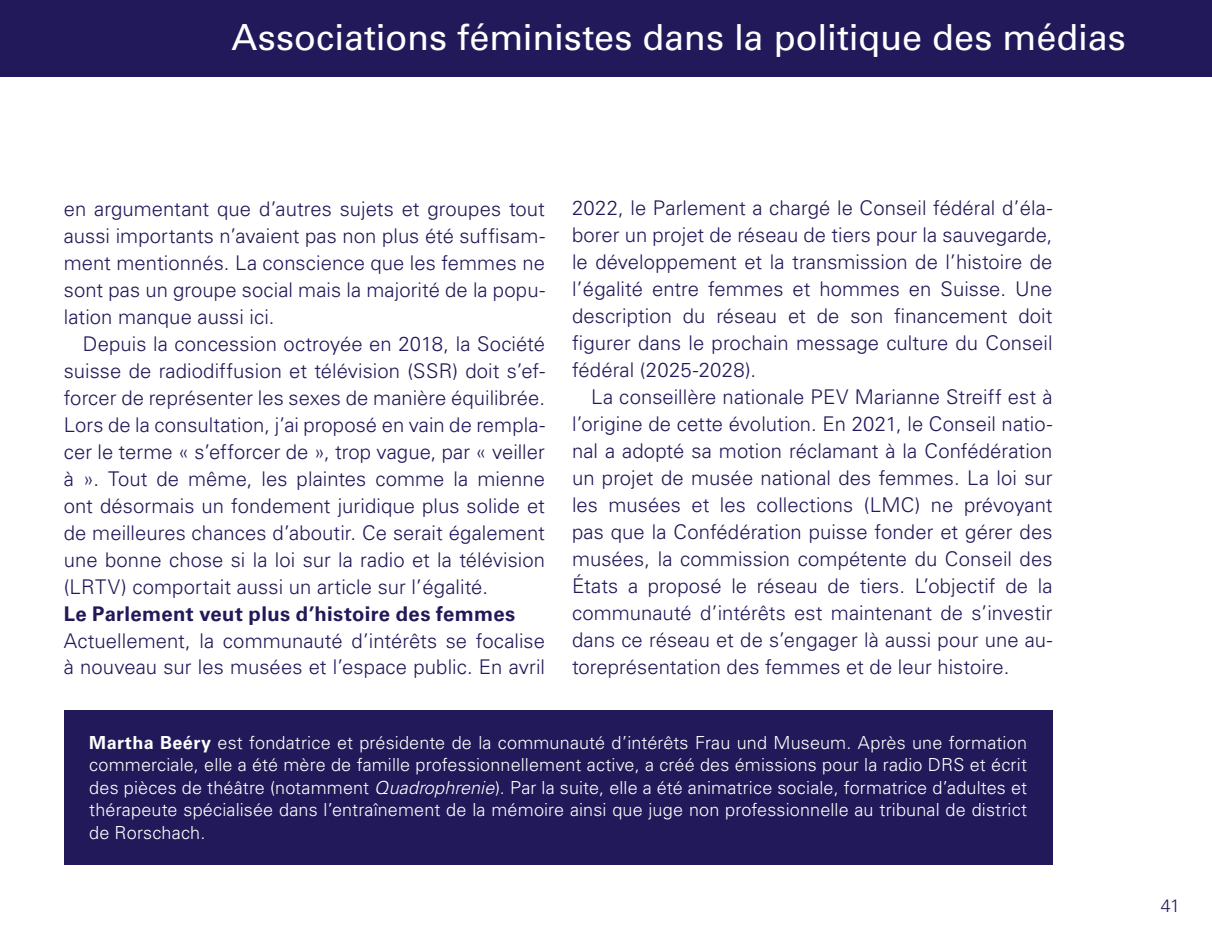
<style>
.page{position:relative;width:1212px;height:944px;background:#fff}
.page>*{position:absolute;margin:0;border:0;box-sizing:border-box;transform-origin:0 0}
.t1{font:36px "Univers LT Std";letter-spacing:-.005em;color:#fff}
.t2{font:300 20.25px/27px "Univers LT Std";letter-spacing:.005em;color:#211959;text-align:justify}
.t3{font:700 20.25px "Univers LT Std";letter-spacing:.02em;color:#211959}
.t4{font:300 18px/22.5px "Univers LT Std";letter-spacing:.01em;color:#fff;text-align:justify}
.t5{font:300 18px "Univers LT Std";color:#211959}
.s1{font-weight:700}
.s2{font-style:italic}
</style>
<div class="page">
<div style="left:0;top:0;width:1212px;height:77px;background:#211959"></div>
<div style="left:64px;top:710px;width:988px;height:154px;background:#211959"></div>
<h1 class="t1" style="left:231px;top:15px;width:896px">Associations féministes dans la politique des médias</h1>
<p class="t2" style="left:64px;top:195px;width:483px">en argumentant que d’autres sujets et groupes tout aussi importants n’avaient pas non plus été suffisam&shy;ment mentionnés. La conscience que les femmes ne sont pas un groupe social mais la majorité de la popu&shy;lation manque aussi ici.</p>
<p class="t2" style="left:64px;top:330px;width:483px;text-indent:19px">Depuis la concession octroyée en 2018, la Société suisse de radiodiffusion et télévision (SSR) doit s’ef&shy;forcer de représenter les sexes de manière équilibrée.<br>Lors de la consultation, j’ai proposé en vain de rempla&shy;cer le terme « s’efforcer de », trop vague, par « veiller à ». Tout de même, les plaintes comme la mienne ont désormais un fondement juridique plus solide et de meilleures chances d’aboutir. Ce serait également une bonne chose si la loi sur la radio et la télévision (LRTV) comportait aussi un article sur l’égalité.</p>
<p class="t3" style="left:64px;top:601px;width:453px">Le Parlement veut plus d’histoire des femmes</p>
<p class="t2" style="left:64px;top:627px;width:483px">Actuellement, la communauté d’intérêts se focalise à nouveau sur les musées et l’espace public. En avril</p>
<p class="t2" style="left:572px;top:195px;width:482px">2022, le Parlement a chargé le Conseil fédéral d’éla&shy;borer un projet de réseau de tiers pour la sauvegarde, le développement et la transmission de l’histoire de l’égalité entre femmes et hommes en Suisse. Une description du réseau et de son financement doit figurer dans le prochain message culture du Conseil fédéral (2025-2028).</p>
<p class="t2" style="left:572px;top:384px;width:482px;text-indent:19px">La conseillère nationale PEV Marianne Streiff est à l’origine de cette évolution. En 2021, le Conseil natio&shy;nal a adopté sa motion réclamant à la Confédération un projet de musée national des femmes. La loi sur les musées et les collections (LMC) ne prévoyant pas que la Confédération puisse fonder et gérer des musées, la commission compétente du Conseil des États a proposé le réseau de tiers. L’objectif de la communauté d’intérêts est maintenant de s’investir dans ce réseau et de s’engager là aussi pour une au&shy;toreprésentation des femmes et de leur histoire.</p>
<p class="t4" style="left:89px;top:731px;width:939px"><span class="s1">Martha Beéry</span> est fondatrice et présidente de la communauté d’intérêts Frau und Museum. Après une formation commerciale, elle a été mère de famille professionnellement active, a créé des émissions pour la radio DRS et écrit des pièces de théâtre (notamment <span class="s2">Quadrophrenie</span>). Par la suite, elle a été animatrice sociale, formatrice d’adultes et thérapeute spécialisée dans l’entraînement de la mémoire ainsi que juge non professionnelle au tribunal de district de Rorschach.</p>
<p class="t5" style="left:1161px;top:895px;width:21px">41</p>
</div>
